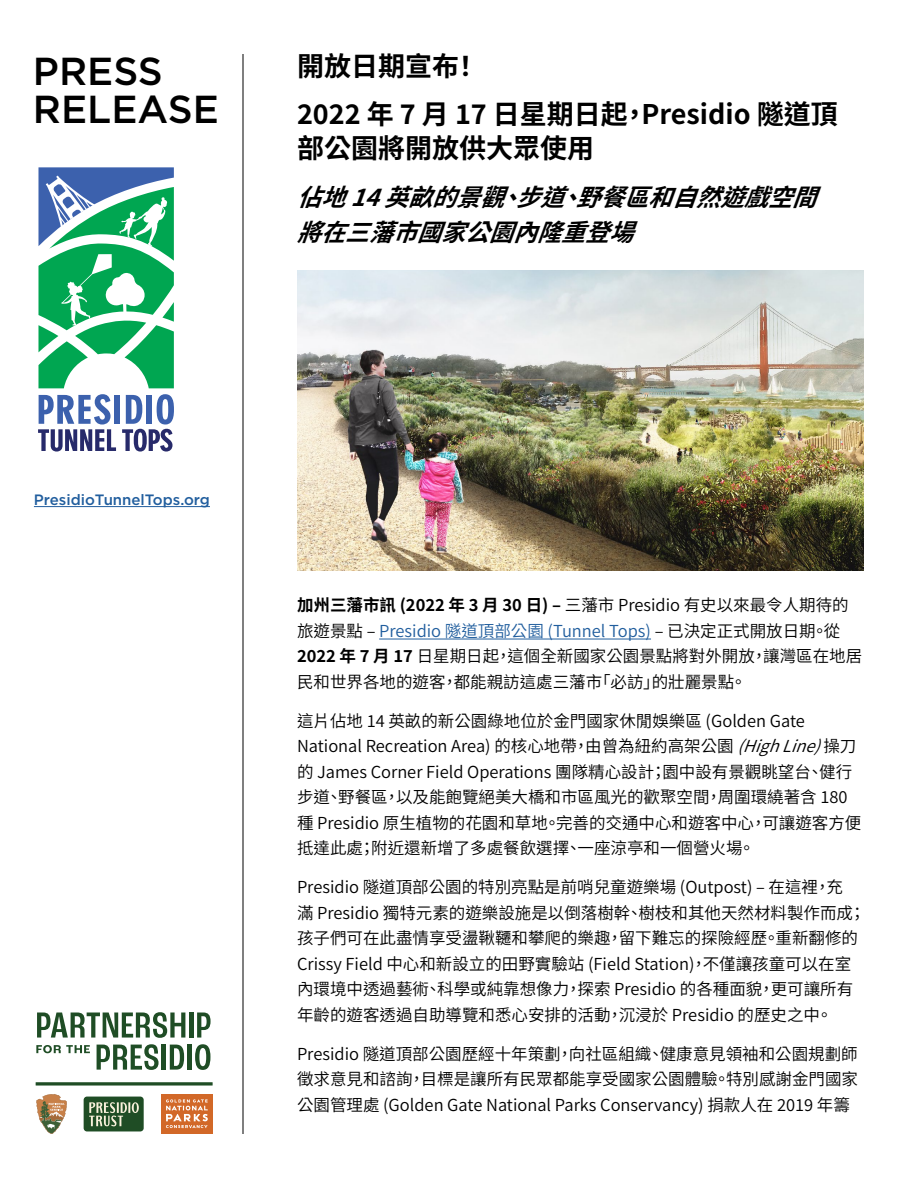
<style>
.page{position:relative;width:918px;height:1188px;background:#fff}
.page>*{position:absolute;margin:0;border:0;box-sizing:border-box;transform-origin:0 0}
.t1{font:500 39px/37.5px "Gotham";color:#000}
.t2{font:700 27px/34.5px "Source Han Sans TW";color:#000}
.t3{font:italic 700 24px/34.5px "Source Han Sans TW";color:#000}
.t4{font:16.5px/25.5px "Source Han Sans TW";color:#000}
.t5{font:500 15px "Gotham";color:#215e9e}
.s1{font-weight:700}
.s2{color:#215e9e}
.s3{font-style:italic}
</style>
<div class="page">
<hr style="left:379px;top:639px;width:272px;height:1px;background:#215e9e">
<hr style="left:243px;top:54px;width:1px;height:1080px;background:#000">
<div style="left:115px;top:395px;width:5px;height:29px;background:#3c61ad"></div>
<svg style="left:38px;top:394px;width:78px;height:58px"></svg>
<svg style="left:122px;top:394px;width:52px;height:58px"></svg>
<svg style="left:38px;top:167px;width:136px;height:221px"></svg>
<hr style="left:34px;top:506px;width:176px;height:1px;background:#215e9e">
<img style="left:297px;top:270px;width:567px;height:300px">
<div style="left:161px;top:1094px;width:51px;height:40px;background:#d26828"></div>
<svg style="left:166px;top:1099px;width:42px;height:29px"></svg>
<svg style="left:36px;top:1082px;width:177px;height:4px"></svg>
<svg style="left:36px;top:1094px;width:31px;height:40px"></svg>
<div style="left:84px;top:1097px;width:60px;height:34px;background:#1f4d25;border-radius:3px"></div>
<svg style="left:89px;top:1102px;width:50px;height:24px"></svg>
<svg style="left:37px;top:1012px;width:148px;height:26px"></svg>
<hr style="left:189px;top:1013px;width:4px;height:25px;background:#1f4d25">
<svg style="left:197px;top:1013px;width:14px;height:25px"></svg>
<svg style="left:97px;top:1044px;width:62px;height:26px"></svg>
<hr style="left:162px;top:1045px;width:4px;height:25px;background:#1f4d25">
<svg style="left:170px;top:1045px;width:14px;height:25px"></svg>
<div style="left:187px;top:1045px;width:5px;height:25px;background:#1f4d25"></div>
<svg style="left:195px;top:1044px;width:15px;height:26px"></svg>
<svg style="left:36px;top:1045px;width:54px;height:8px"></svg>
<p class="t1" style="left:33px;top:52px;width:188px">PRESS<br>RELEASE</p>
<p class="t2" style="left:297px;top:49px;width:184px">開放日期宣布！</p>
<p class="t2" style="left:297px;top:97px;width:542px">2022 年 7 月 17 日星期日起，Presidio 隧道頂部公園將開放供大眾使用</p>
<p class="t3" style="left:297px;top:181px;width:546px">佔地14英畝的景觀、步道、野餐區和自然遊戲空間將在三藩市國家公園內隆重登場</p>
<p class="t5" style="left:34px;top:490px;width:178px">PresidioTunnelTops.org</p>
<p class="t4" style="left:297px;top:593px;width:567px"><span class="s1">加州三藩市訊 (2022 年 3 月 30 日) –</span> 三藩市 Presidio 有史以來最令人期待的旅遊景點 – <span class="s2">Presidio 隧道頂部公園 (Tunnel Tops)</span> – 已決定正式開放日期。從<span class="s1">2022 年 7 月 17</span> 日星期日起，這個全新國家公園景點將對外開放，讓灣區在地居民和世界各地的遊客，都能親訪這處三藩市「必訪」的壯麗景點。</p>
<p class="t4" style="left:297px;top:708px;width:566px">這片佔地 14 英畝的新公園綠地位於金門國家休閒娛樂區 (Golden Gate National Recreation Area) 的核心地帶，由曾為紐約高架公園 <span class="s3">(HighLine)</span>操刀的 James Corner Field Operations 團隊精心設計；園中設有景觀眺望台、健行步道、野餐區，以及能飽覽絕美大橋和市區風光的歡聚空間，周圍環繞著含 180種 Presidio 原生植物的花園和草地。完善的交通中心和遊客中心，可讓遊客方便抵達此處；附近還新增了多處餐飲選擇、一座涼亭和一個營火場。</p>
<p class="t4" style="left:297px;top:875px;width:570px">Presidio 隧道頂部公園的特別亮點是前哨兒童遊樂場 (Outpost) – 在這裡，充<br>滿 Presidio 獨特元素的遊樂設施是以倒落樹幹、樹枝和其他天然材料製作而成；孩子們可在此盡情享受盪鞦韆和攀爬的樂趣，留下難忘的探險經歷。重新翻修的Crissy Field 中心和新設立的田野實驗站 (Field Station)，不僅讓孩童可以在室內環境中透過藝術、科學或純靠想像力，探索 Presidio 的各種面貌，更可讓所有年齡的遊客透過自助導覽和悉心安排的活動，沉浸於 Presidio 的歷史之中。</p>
<p class="t4" style="left:297px;top:1041px;width:562px;text-align:justify">Presidio 隧道頂部公園歷經十年策劃，向社區組織、健康意見領袖和公園規劃師徵求意見和諮詢，目標是讓所有民眾都能享受國家公園體驗。特別感謝金門國家公園管理處 (Golden Gate National Parks Conservancy) 捐款人在 2019 年籌</p>
</div>
